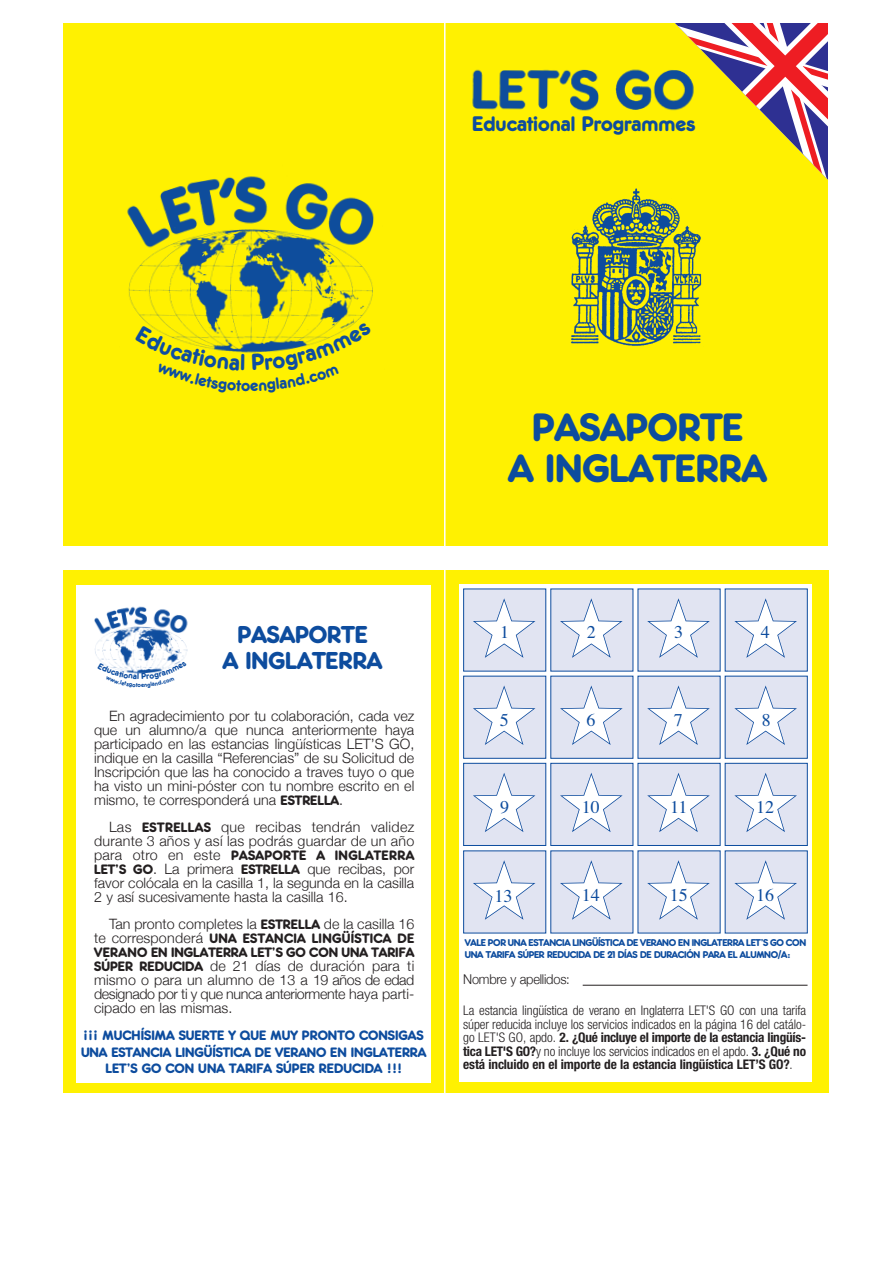
<style>
.page{position:relative;width:893px;height:1263px;background:#fff}
.page>*{position:absolute;margin:0;border:0;box-sizing:border-box;transform-origin:0 0}
.t1{font:500 41.4px/41.4px "Frankfurter";color:#0d4c9e;text-align:center}
.t2{font:500 25.5px/25.5px "Frankfurter";color:#0d4c9e;text-align:center}
.t3{font:500 22.05px "Frankfurter";color:#0d4c9e}
.t4{font:18px "Times";color:#0d4c9e}
.t5{font:300 14.25px/13.8px "Helvetica Neue";color:#231f20;text-align:justify}
.t6{font:500 14.25px/16.5px "Frankfurter";color:#0d4c9e;text-align:center}
.t7{font:500 14.25px/14px "Frankfurter";letter-spacing:.02em;color:#231f20}
.t8{font:300 13.5px "Helvetica Neue";letter-spacing:-.015em;color:#231f20;scale:.95 1}
.t9{font:300 condensed 13.35px/13.5px "Helvetica Neue LT Std";letter-spacing:-.01em;color:#231f20}
.t10{font:700 condensed 13.35px "Helvetica Neue";letter-spacing:-.01em;color:#231f20}
.t11{font:500 10.35px/11.7px "Frankfurter";letter-spacing:-.03em;color:#0d4c9e}
.s1{font-family:"Frankfurter";font-weight:500}
.s2{font-family:"Helvetica Neue";font-weight:300}
.s3{font-family:"Helvetica Neue LT Std";font-weight:300}
.s4{font-family:"Helvetica Neue LT Std"}
.s5{font-family:"Helvetica Neue";font-weight:700}
.s6{font-weight:700}
</style>
<div class="page">
<div style="left:64px;top:23px;width:764px;height:523px;background:#fff101"></div>
<div style="left:63px;top:570px;width:765px;height:523px;background:#fff101"></div>
<div style="left:459px;top:584px;width:353px;height:498px;background:#fff"></div>
<div style="left:77px;top:586px;width:354px;height:497px;background:#fff"></div>
<div style="left:464px;top:589px;width:81px;height:82px;background:#e1e4f2"></div>
<svg style="left:473px;top:598px;width:62px;height:60px"></svg>
<div style="left:464px;top:676px;width:81px;height:82px;background:#e1e4f2"></div>
<div style="left:463px;top:676px;width:83px;height:83px;border:1px solid #0d4c9e"></div>
<svg style="left:473px;top:685px;width:62px;height:60px"></svg>
<div style="left:464px;top:764px;width:81px;height:81px;background:#e1e4f2"></div>
<div style="left:463px;top:763px;width:83px;height:83px;border:1px solid #0d4c9e"></div>
<svg style="left:473px;top:773px;width:62px;height:59px"></svg>
<div style="left:551px;top:589px;width:82px;height:82px;background:#e1e4f2"></div>
<svg style="left:560px;top:598px;width:63px;height:60px"></svg>
<div style="left:551px;top:676px;width:82px;height:82px;background:#e1e4f2"></div>
<svg style="left:560px;top:685px;width:63px;height:60px"></svg>
<div style="left:551px;top:764px;width:82px;height:81px;background:#e1e4f2"></div>
<div style="left:550px;top:763px;width:83px;height:83px;border:1px solid #0d4c9e"></div>
<svg style="left:560px;top:773px;width:63px;height:59px"></svg>
<div style="left:638px;top:589px;width:82px;height:82px;background:#e1e4f2"></div>
<svg style="left:647px;top:598px;width:63px;height:60px"></svg>
<div style="left:638px;top:676px;width:82px;height:82px;background:#e1e4f2"></div>
<svg style="left:647px;top:685px;width:63px;height:60px"></svg>
<div style="left:638px;top:764px;width:82px;height:81px;background:#e1e4f2"></div>
<div style="left:638px;top:763px;width:82px;height:83px;border:1px solid #0d4c9e"></div>
<svg style="left:647px;top:773px;width:63px;height:59px"></svg>
<div style="left:725px;top:589px;width:82px;height:82px;background:#e1e4f2"></div>
<svg style="left:734px;top:598px;width:63px;height:60px"></svg>
<div style="left:725px;top:676px;width:82px;height:82px;background:#e1e4f2"></div>
<div style="left:725px;top:676px;width:83px;height:83px;border:1px solid #0d4c9e"></div>
<svg style="left:734px;top:685px;width:63px;height:60px"></svg>
<div style="left:725px;top:764px;width:82px;height:81px;background:#e1e4f2"></div>
<div style="left:725px;top:763px;width:83px;height:83px;border:1px solid #0d4c9e"></div>
<svg style="left:734px;top:773px;width:63px;height:59px"></svg>
<div style="left:464px;top:851px;width:81px;height:82px;background:#e1e4f2"></div>
<svg style="left:473px;top:860px;width:62px;height:60px"></svg>
<div style="left:551px;top:851px;width:82px;height:82px;background:#e1e4f2"></div>
<svg style="left:560px;top:860px;width:63px;height:60px"></svg>
<div style="left:638px;top:851px;width:82px;height:82px;background:#e1e4f2"></div>
<svg style="left:647px;top:860px;width:63px;height:60px"></svg>
<div style="left:725px;top:851px;width:82px;height:82px;background:#e1e4f2"></div>
<svg style="left:734px;top:860px;width:63px;height:60px"></svg>
<hr style="left:583px;top:985px;width:224px;height:1px;background:#231f20">
<img style="left:570px;top:188px;width:132px;height:158px">
<svg style="left:650px;top:23px;width:178px;height:182px"></svg>
<hr style="left:444px;top:19px;width:2px;height:1075px;background:#fff">
<img style="left:127px;top:176px;width:247px;height:146px">
<img style="left:94px;top:606px;width:94px;height:55px">
<img style="left:472px;top:63px;width:231px;height:48px">
<svg style="left:146px;top:322px;width:210px;height:31px"></svg>
<svg style="left:100px;top:661px;width:81px;height:13px"></svg>
<h3 class="t3" style="left:472px;top:112px;width:225px">Educational Programmes</h3>
<h1 class="t1" style="left:509px;top:406px;width:260px">PASAPORTE<br>A INGLATERRA</h1>
<h2 class="t2" style="left:223px;top:622px;width:161px">PASAPORTE<br>A INGLATERRA</h2>
<p class="t4" style="left:500px;top:621px;width:10px">1</p>
<p class="t4" style="left:587px;top:621px;width:10px">2</p>
<p class="t4" style="left:674px;top:621px;width:10px">3</p>
<p class="t4" style="left:761px;top:621px;width:10px">4</p>
<p class="t5" style="left:94px;top:709px;width:322px;text-indent:15px">En agradecimiento por tu colaboración, cada vez que un alumno/a que nunca anteriormente haya participado en las estancias lingüísticas LET’S GO, indique en la casilla “Referencias” de su Solicitud de Inscripción que las ha conocido a traves tuyo o que ha visto un mini-póster con tu nombre escrito en el mismo, te corresponderá una <span class="s1">ESTRELLA</span>.</p>
<p class="t5" style="left:94px;top:820px;width:322px;text-align:right">Las <span class="s1">ESTRELLAS</span> que recibas tendrán validez durante 3 años y así las podrás guardar de un año</p>
<p class="t7" style="left:94px;top:848px;width:322px"><span class="s2">para otro en este</span> PASAPORTE A INGLATERRA</p>
<p class="t5" style="left:94px;top:862px;width:322px"><span class="s1">LET’S GO</span>. La primera <span class="s1">ESTRELLA</span> que recibas, por favor colócala en la casilla 1, la segunda en la casilla 2 y así sucesivamente hasta la casilla 16.</p>
<p class="t5" style="left:109px;top:917px;width:307px">Tan pronto completes la <span class="s1">ESTRELLA</span> de la casilla 16</p>
<p class="t7" style="left:94px;top:931px;width:322px"><span class="s2">te corresponderá</span> UNA ESTANCIA LINGÜÍSTICA DE<br>VERANO EN INGLATERRA LET'S GO CON UNA TARIFA</p>
<p class="t5" style="left:94px;top:959px;width:322px"><span class="s1">SÚPER REDUCIDA</span> de 21 días de duración para ti mismo o para un alumno de 13 a 19 años de edad designado por ti y que nunca anteriormente haya parti&shy;cipado en las mismas.</p>
<p class="t6" style="left:81px;top:1027px;width:347px">¡¡¡ MUCHÍSIMA SUERTE Y QUE MUY PRONTO CONSIGAS<br>UNA ESTANCIA LINGÜÍSTICA DE VERANO EN INGLATERRA<br>LET'S GO CON UNA TARIFA SÚPER REDUCIDA !!!</p>
<p class="t4" style="left:500px;top:709px;width:10px">5</p>
<p class="t4" style="left:500px;top:796px;width:10px">9</p>
<p class="t4" style="left:586px;top:709px;width:10px">6</p>
<p class="t4" style="left:582px;top:796px;width:19px">10</p>
<p class="t4" style="left:674px;top:709px;width:10px">7</p>
<p class="t4" style="left:670px;top:796px;width:19px">11</p>
<p class="t4" style="left:762px;top:709px;width:10px">8</p>
<p class="t4" style="left:756px;top:796px;width:19px">12</p>
<p class="t4" style="left:494px;top:885px;width:19px">13</p>
<p class="t4" style="left:582px;top:884px;width:19px">14</p>
<p class="t4" style="left:670px;top:884px;width:19px">15</p>
<p class="t4" style="left:756px;top:884px;width:19px">16</p>
<p class="t11" style="left:465px;top:936px;width:343px">VALE POR UNA ESTANCIA LINGÜÍSTICA DE VERANO EN INGLATERRA LET'S GO CON<br>UNA TARIFA SÚPER REDUCIDA DE 21 DÍAS DE DURACIÓN PARA EL ALUMNO/A:</p>
<p class="t8" style="left:463px;top:971px;width:114px">Nombre y apellidos:</p>
<p class="t9" style="left:463px;top:1005px;width:344px">La estancia lingüística de verano en Inglaterra LET'S GO con una tarifa súper reducida incluye los servicios indicados en la página 16 del catálo-</p>
<p class="t10" style="left:463px;top:1026px;width:344px"><span class="s3">go LET'S GO, apdo.</span> <span class="s4">2.</span> ¿Qué incluye el importe de la estancia lingüís-</p>
<p class="t9" style="left:463px;top:1045px;width:344px"><span class="s5">tica LET'S GO?</span>y no incluye los servicios indicados en el apdo. <span class="s6">3.</span> <span class="s5">¿Qué no</span></p>
<p class="t10" style="left:463px;top:1053px;width:331px">está incluido en el importe de la estancia lingüística LET’S GO?<span class="s3">.</span></p>
</div>
